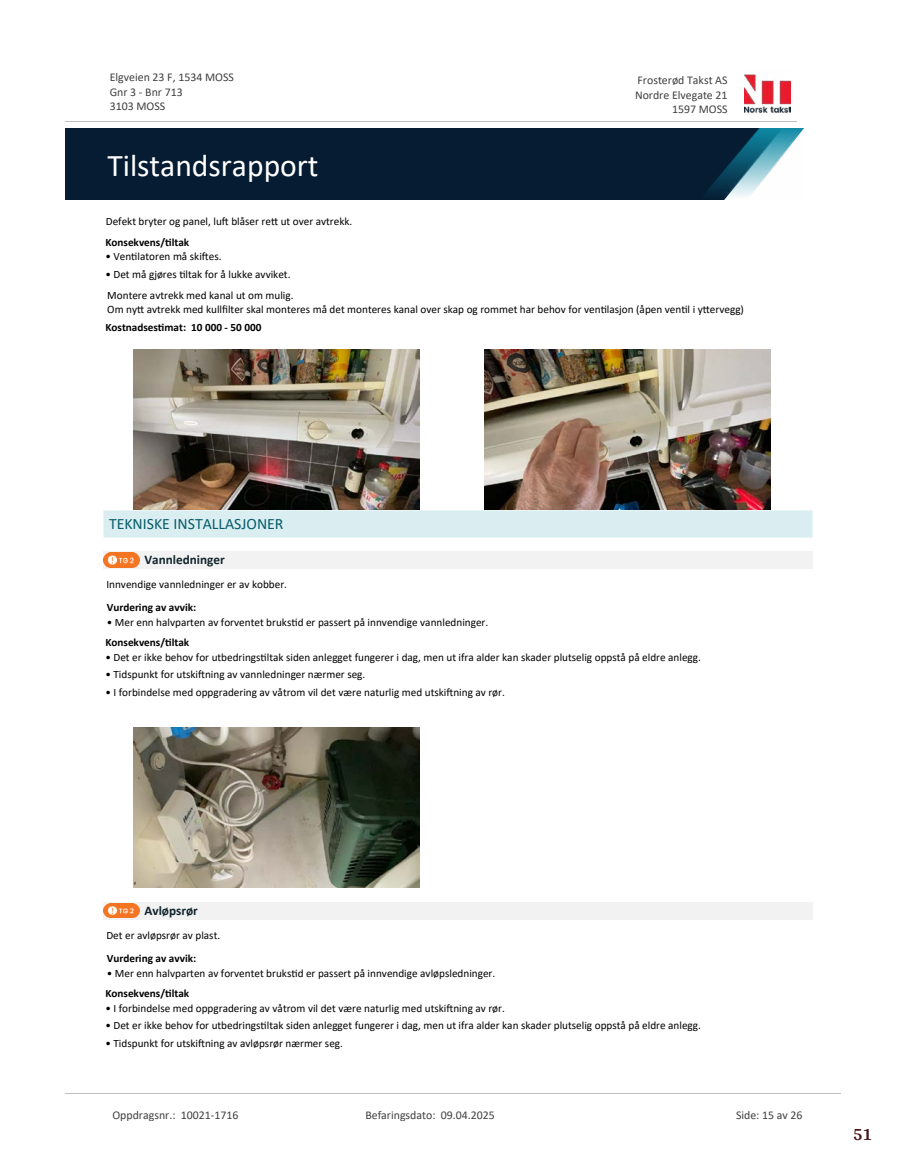
<style>
.page{position:relative;width:915px;height:1172px;background:#fff}
.page>*{position:absolute;margin:0;border:0;box-sizing:border-box;transform-origin:0 0}
.t1{font:31.65px "Calibri";color:#fff}
.t2{font:700 18px "Arya";color:#481317}
.t3{font:15.75px "Calibri";color:#065c69}
.t4{font:700 13.2px "Calibri";color:#0f252c}
.t5{font:11.85px/14.5px "Calibri";color:#404040}
.t6{font:11.25px/21.8px "Calibri";color:#000}
.t7{font:700 11.25px "Calibri";color:#000}
</style>
<div class="page">
<img style="left:133px;top:350px;width:286px;height:160px">
<img style="left:484px;top:350px;width:285px;height:160px">
<div style="left:104px;top:511px;width:708px;height:26px;background:#daeef2"></div>
<hr style="left:104px;top:510px;width:708px;height:1px;background:#eaf5f7">
<hr style="left:104px;top:537px;width:708px;height:1px;background:#eaf5f7">
<div style="left:104px;top:551px;width:708px;height:18px;background:#f2f2f2"></div>
<svg style="left:107px;top:567px;width:29px;height:1px"></svg>
<img style="left:104px;top:552px;width:35px;height:15px">
<img style="left:133px;top:727px;width:286px;height:160px">
<div style="left:104px;top:902px;width:708px;height:17px;background:#f2f2f2"></div>
<img style="left:104px;top:903px;width:35px;height:15px">
<img style="left:744px;top:74px;width:46px;height:40px">
<hr style="left:65px;top:121px;width:731px;height:1px;background:#c0c0c0">
<img style="left:65px;top:129px;width:738px;height:71px">
<hr style="left:65px;top:1093px;width:775px;height:1px;background:#c0c0c0">
<p class="t5" style="left:110px;top:70px;width:126px">Elgveien 23 F, 1534 MOSS<br>Gnr 3 - Bnr 713<br>3103 MOSS</p>
<p class="t5" style="left:637px;top:73px;width:91px">Frosterød Takst AS</p>
<p class="t5" style="left:634px;top:87px;width:94px">Nordre Elvegate 21</p>
<p class="t5" style="left:671px;top:102px;width:57px">1597 MOSS</p>
<h1 class="t1" style="left:107px;top:143px;width:213px">Tilstandsrapport</h1>
<p class="t6" style="left:106px;top:210px;width:248px">Defekt bryter og panel, lu昀琀 blåser re琀琀 ut over avtrekk.</p>
<p class="t7" style="left:105px;top:234px;width:85px">Konsekvens/琀椀ltak</p>
<p class="t6" style="left:105px;top:245px;width:118px">• Ven琀椀latoren må ski昀琀es.</p>
<p class="t6" style="left:105px;top:263px;width:190px">• Det må gjøres 琀椀ltak for å lukke avviket.<br>Montere avtrekk med kanal ut om mulig.</p>
<p class="t6" style="left:107px;top:298px;width:638px">Om ny琀琀 avtrekk med kull昀椀lter skal monteres må det monteres kanal over skap og rommet har behov for ven琀椀lasjon (åpen ven琀椀l i y琀琀ervegg)</p>
<p class="t7" style="left:105px;top:319px;width:157px">Kostnadses琀椀mat: 10 000 - 50 000</p>
<h3 class="t3" style="left:109px;top:513px;width:176px">TEKNISKE INSTALLASJONER</h3>
<p class="t4" style="left:144px;top:550px;width:82px">Vannledninger</p>
<p class="t6" style="left:106px;top:573px;width:182px">Innvendige vannledninger er av kobber.</p>
<p class="t7" style="left:107px;top:599px;width:91px">Vurdering av avvik:</p>
<p class="t6" style="left:107px;top:611px;width:383px">• Mer enn halvparten av forventet bruks琀椀d er passert på innvendige vannledninger.</p>
<p class="t7" style="left:105px;top:634px;width:85px">Konsekvens/琀椀ltak</p>
<p class="t6" style="left:105px;top:646px;width:597px">• Det er ikke behov for utbedrings琀椀ltak siden anlegget fungerer i dag, men ut ifra alder kan skader plutselig oppstå på eldre anlegg.</p>
<p class="t6" style="left:105px;top:663px;width:261px">• Tidspunkt for utski昀琀ning av vannledninger nærmer seg.</p>
<p class="t6" style="left:105px;top:681px;width:401px">• I forbindelse med oppgradering av våtrom vil det være naturlig med utski昀琀ning av rør.</p>
<p class="t4" style="left:144px;top:901px;width:55px">Avløpsrør</p>
<p class="t6" style="left:106px;top:924px;width:115px">Det er avløpsrør av plast.</p>
<p class="t7" style="left:107px;top:950px;width:91px">Vurdering av avvik:</p>
<p class="t6" style="left:107px;top:962px;width:390px">• Mer enn halvparten av forventet bruks琀椀d er passert på innvendige avløpsledninger.</p>
<p class="t7" style="left:105px;top:985px;width:85px">Konsekvens/琀椀ltak</p>
<p class="t6" style="left:105px;top:997px;width:401px">• I forbindelse med oppgradering av våtrom vil det være naturlig med utski昀琀ning av rør.</p>
<p class="t6" style="left:105px;top:1014px;width:597px">• Det er ikke behov for utbedrings琀椀ltak siden anlegget fungerer i dag, men ut ifra alder kan skader plutselig oppstå på eldre anlegg.</p>
<p class="t6" style="left:105px;top:1032px;width:239px">• Tidspunkt for utski昀琀ning av avløpsrør nærmer seg.</p>
<p class="t5" style="left:112px;top:1107px;width:127px">Oppdragsnr.: 10021-1716</p>
<p class="t5" style="left:365px;top:1107px;width:131px">Befaringsdato: 09.04.2025</p>
<p class="t5" style="left:735px;top:1107px;width:68px">Side: 15 av 26</p>
<h2 class="t2" style="left:852px;top:1123px;width:21px">51</h2>
</div>
